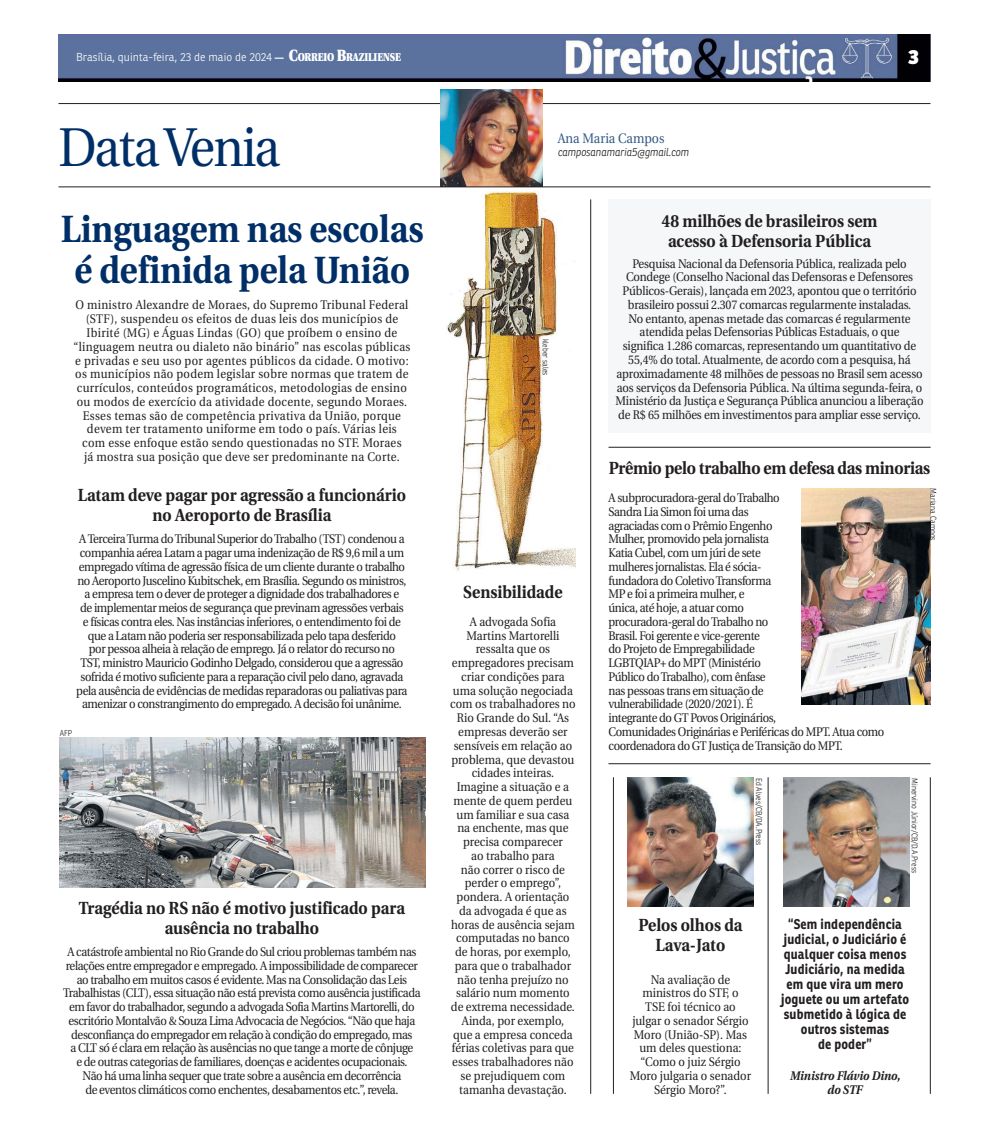
<style>
.page{position:relative;width:989px;height:1124px;background:#fff}
.page>*{position:absolute;margin:0;border:0;box-sizing:border-box;transform-origin:0 0}
.t1{font:54.5px "Utopia";letter-spacing:-.035em;color:#002f67;scale:.9 1}
.t2{font:700 37.88px/41.8px "Utopia";color:#002f67;text-align:center;scale:.9 1}
.t3{font:800 20px "Ronnia";color:#fff}
.t4{font:700 17.5px/20px "Utopia";color:#231f20;text-align:center;scale:.9 1}
.t5{font:700 13.75px/15px "Ronnia";letter-spacing:.015em;color:#231f20;text-align:center;scale:.9 1}
.t6{font:13.75px "Utopia";color:#335985;scale:.9 1}
.t7{font:12.5px/13.8px "Utopia";letter-spacing:-.025em;color:#231f20;text-align:center;scale:.9 1}
.t8{font:12.5px/13.8px "Utopia";color:#231f20;text-align:center;scale:.9 1}
.t9{font:12.5px/13.8px "Utopia";letter-spacing:.025em;color:#231f20;text-align:center;scale:.9 1}
.t10{font:italic 700 12.5px/13.8px "Utopia";letter-spacing:-.005em;color:#231f20;text-align:center;scale:.9 1}
.t11{font:300 11.25px "Ronnia";letter-spacing:.005em;color:#fff}
.t12{font:italic 300 11.25px "Ronnia";letter-spacing:-.01em;color:#231f20;scale:.9 1}
.t13{font:300 8.12px "Ronnia";color:#231f20;scale:.9 1}
.s1{font-weight:700;font-size:10px}
.s2{font-family:"Utopia";font-weight:900;font-size:16.25px}
.s3{font-family:"Utopia";font-weight:900;font-size:11.38px}
</style>
<div class="page">
<img style="left:58px;top:34px;width:872px;height:47px">
<img style="left:447px;top:189px;width:128px;height:381px">
<hr style="left:58px;top:103px;width:872px;height:1px;background:#231f20">
<img style="left:440px;top:89px;width:102px;height:97px">
<hr style="left:58px;top:186px;width:872px;height:1px;background:#231f20">
<img style="left:59px;top:737px;width:366px;height:150px">
<img style="left:801px;top:488px;width:129px;height:216px">
<img style="left:628px;top:777px;width:125px;height:129px">
<img style="left:783px;top:777px;width:126px;height:129px">
<div style="left:608px;top:199px;width:322px;height:234px;background:#f5f7f9"></div>
<hr style="left:590px;top:199px;width:1px;height:894px;background:#231f20">
<hr style="left:608px;top:447px;width:322px;height:1px;background:#231f20">
<hr style="left:608px;top:763px;width:322px;height:1px;background:#231f20">
<hr style="left:768px;top:777px;width:1px;height:316px;background:#231f20">
<hr style="left:613px;top:777px;width:1px;height:316px;background:#231f20">
<hr style="left:930px;top:777px;width:1px;height:316px;background:#231f20">
<p class="t11" style="left:76px;top:53px;width:326px">Brasília, quinta-feira, 23 de maio de 2024 <span class="s1">—</span> <span class="s2">C</span><span class="s3">ORREIO</span> <span class="s2">B</span><span class="s3">RAZILIENSE</span></p>
<h3 class="t3" style="left:908px;top:50px;width:12px">3</h3>
<h1 class="t1" style="left:58px;top:117px;width:248px">Data Venia</h1>
<h2 class="t2" style="left:61px;top:211px;width:404px">Linguagem nas escolas é definida pela União</h2>
<p class="t9" style="left:73px;top:298px;width:376px">O ministro Alexandre de Moraes, do Supremo Tribunal Federal (STF), suspendeu os efeitos de duas leis dos municípios de Ibirité (MG) e Águas Lindas (GO) que proíbem o ensino de “linguagem neutra ou dialeto não binário” nas escolas públicas e privadas e seu uso por agentes públicos da cidade. O motivo: os municípios não podem legislar sobre normas que tratem de currículos, conteúdos programáticos, metodologias de ensino ou modos de exercício da atividade docente, segundo Moraes.<br>Esses temas são de competência privativa da União, porque devem ter tratamento uniforme em todo o país. Várias leis<br>com esse enfoque estão sendo questionadas no STF. Moraes<br>já mostra sua posição que deve ser predominante na Corte.</p>
<h3 class="t4" style="left:78px;top:487px;width:366px">Latam deve pagar por agressão a funcionário no Aeroporto de Brasília</h3>
<p class="t7" style="left:76px;top:532px;width:369px">A Terceira Turma do Tribunal Superior do Trabalho (TST) condenou a companhia aérea Latam a pagar uma indenização de R$ 9,6 mil a um empregado vítima de agressão física de um cliente durante o trabalho no Aeroporto Juscelino Kubitschek, em Brasília. Segundo os ministros, a empresa tem o dever de proteger a dignidade dos trabalhadores e<br>de implementar meios de segurança que previnam agressões verbais e físicas contra eles. Nas instâncias inferiores, o entendimento foi de que a Latam não poderia ser responsabilizada pelo tapa desferido<br>por pessoa alheia à relação de emprego. Já o relator do recurso no<br>TST, ministro Mauricio Godinho Delgado, considerou que a agressão sofrida é motivo suficiente para a reparação civil pelo dano, agravada pela ausência de evidências de medidas reparadoras ou paliativas para amenizar o constrangimento do empregado. A decisão foi unânime.</p>
<p class="t13" style="left:60px;top:729px;width:16px">AFP</p>
<h3 class="t4" style="left:79px;top:899px;width:364px">Tragédia no RS não é motivo justificado para ausência no trabalho</h3>
<p class="t7" style="left:63px;top:945px;width:398px">A catástrofe ambiental no Rio Grande do Sul criou problemas também nas relações entre empregador e empregado. A impossibilidade de comparecer ao trabalho em muitos casos é evidente. Mas na Consolidação das Leis Trabalhistas (CLT), essa situação não está prevista como ausência justificada em favor do trabalhador, segundo a advogada Sofia Martins Martorelli, do escritório Montalvão &amp; Souza Lima Advocacia de Negócios. “Não que haja desconfiança do empregador em relação à condição do empregado, mas<br>a CLT só é clara em relação às ausências no que tange a morte de cônjuge<br>e de outras categorias de familiares, doenças e acidentes ocupacionais.<br>Não há uma linha sequer que trate sobre a ausência em decorrência<br>de eventos climáticos como enchentes, desabamentos etc.”, revela.</p>
<p class="t6" style="left:557px;top:131px;width:120px">Ana Maria Campos</p>
<p class="t12" style="left:557px;top:148px;width:147px">camposanamaria5@gmail.com</p>
<p class="t13" style="left:549px;top:339px;width:42px;rotate:90deg">kleber sales</p>
<h3 class="t4" style="left:463px;top:583px;width:112px">Sensibilidade</h3>
<p class="t8" style="left:450px;top:615px;width:141px">A advogada Sofia<br>Martins Martorelli ressalta que os empregadores precisam criar condições para uma solução negociada com os trabalhadores no<br>Rio Grande do Sul. “As empresas deverão ser sensíveis em relação ao problema, que devastou cidades inteiras.<br>Imagine a situação e a mente de quem perdeu um familiar e sua casa na enchente, mas que precisa comparecer<br>ao trabalho para<br>não correr o risco de perder o emprego”, pondera. A orientação da advogada é que as horas de ausência sejam computadas no banco de horas, por exemplo, para que o trabalhador não tenha prejuízo no salário num momento de extrema necessidade.<br>Ainda, por exemplo,<br>que a empresa conceda férias coletivas para que esses trabalhadores não se prejudiquem com tamanha devastação.</p>
<h3 class="t4" style="left:661px;top:212px;width:241px">48 milhões de brasileiros sem acesso à Defensoria Pública</h3>
<p class="t7" style="left:615px;top:257px;width:343px">Pesquisa Nacional da Defensoria Pública, realizada pelo Condege (Conselho Nacional das Defensoras e Defensores Públicos-Gerais), lançada em 2023, apontou que o território brasileiro possui 2.307 comarcas regularmente instaladas.<br>No entanto, apenas metade das comarcas é regularmente atendida pelas Defensorias Públicas Estaduais, o que<br>significa 1.286 comarcas, representando um quantitativo de 55,4% do total. Atualmente, de acordo com a pesquisa, há aproximadamente 48 milhões de pessoas no Brasil sem acesso aos serviços da Defensoria Pública. Na última segunda-feira, o Ministério da Justiça e Segurança Pública anunciou a liberação de R$ 65 milhões em investimentos para ampliar esse serviço.</p>
<h3 class="t4" style="left:608px;top:459px;width:359px">Prêmio pelo trabalho em defesa das minorias</h3>
<p class="t7" style="left:608px;top:491px;width:308px;text-align:left">A subprocuradora-geral do Trabalho<br>Sandra Lia Simon foi uma das<br>agraciadas com o Prêmio Engenho<br>Mulher, promovido pela jornalista<br>Katia Cubel, com um júri de sete<br>mulheres jornalistas. Ela é sócia-<br>fundadora do Coletivo Transforma<br>MP e foi a primeira mulher, e<br>única, até hoje, a atuar como<br>procuradora-geral do Trabalho no<br>Brasil. Foi gerente e vice-gerente<br>do Projeto de Empregabilidade<br>LGBTQIAP+ do MPT (Ministério<br>Público do Trabalho), com ênfase<br>nas pessoas trans em situação de<br>vulnerabilidade (2020/2021). É<br>integrante do GT Povos Originários,<br>Comunidades Originárias e Periféricas do MPT. Atua como coordenadora do GT Justiça de Transição do MPT.</p>
<p class="t13" style="left:936px;top:488px;width:59px;rotate:90deg">Mariana Campos</p>
<p class="t13" style="left:762px;top:777px;width:76px;rotate:90deg">Ed Alves/CB/DA.Press</p>
<p class="t13" style="left:918px;top:777px;width:107px;rotate:90deg">Minervino Júnior/CB/D.A.Press</p>
<h3 class="t4" style="left:638px;top:916px;width:117px">Pelos olhos da<br>Lava-Jato</h3>
<p class="t8" style="left:630px;top:972px;width:136px">Na avaliação de ministros do STF, o<br>TSE foi técnico ao julgar o senador Sérgio<br>Moro (União-SP). Mas um deles questiona: “Como o juiz Sérgio<br>Moro julgaria o senador<br>Sérgio Moro?”.</p>
<p class="t5" style="left:781px;top:917px;width:144px">“Sem independência judicial, o Judiciário é qualquer coisa menos<br>Judiciário, na medida em que vira um mero joguete ou um artefato submetido à lógica de outros sistemas<br>de poder”</p>
<p class="t10" style="left:790px;top:1069px;width:124px">Ministro Flávio Dino, do STF</p>
</div>
